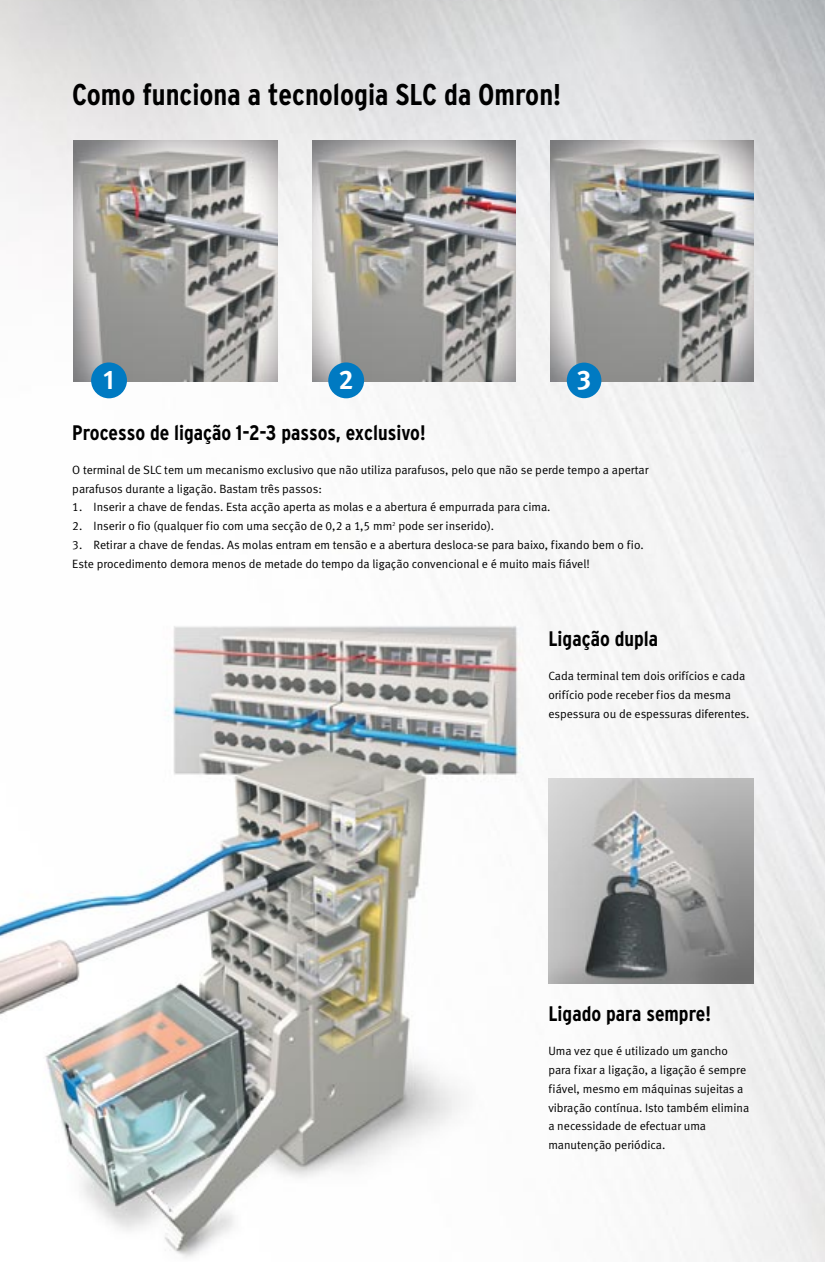
<style>
.page{position:relative;width:825px;height:1262px;background:#fff}
.page>*{position:absolute;margin:0;border:0;box-sizing:border-box;transform-origin:0 0}
.t1{font:700 condensed 30px "Interstate";color:#000}
.t2{font:27px "Meta Bold Expert";color:#fff}
.t3{font:700 condensed 21px "Interstate";color:#000}
.t4{font:12px/18.8px "Meta Normal LF";color:#000}
</style>
<div class="page">
<img style="left:0;top:0;width:824px;height:1262px">
<img style="left:74px;top:141px;width:203px;height:241px">
<img style="left:312px;top:141px;width:203px;height:241px">
<img style="left:550px;top:141px;width:204px;height:241px">
<div style="left:328px;top:362px;width:36px;height:36px;background:#007ac2;border-radius:50%"></div>
<div style="left:91px;top:362px;width:36px;height:36px;background:#007ac2;border-radius:50%"></div>
<div style="left:566px;top:362px;width:35px;height:36px;background:#007ac2;border-radius:50%"></div>
<img style="left:548px;top:778px;width:205px;height:205px">
<h1 class="t1" style="left:72px;top:83px;width:490px">Como funciona a tecnologia SLC da Omron!</h1>
<h2 class="t2" style="left:104px;top:364px;width:12px">1</h2>
<h2 class="t2" style="left:339px;top:364px;width:16px">2</h2>
<h2 class="t2" style="left:577px;top:364px;width:15px">3</h2>
<h3 class="t3" style="left:72px;top:424px;width:355px">Processo de ligação 1-2-3 passos, exclusivo!</h3>
<p class="t4" style="left:72px;top:461px;width:577px">O terminal de SLC tem um mecanismo exclusivo que não utiliza parafusos, pelo que não se perde tempo a apertar parafusos durante a ligação. Bastam três passos:</p>
<p class="t4" style="left:72px;top:499px;width:479px">1. Inserir a chave de fendas. Esta acção aperta as molas e a abertura é empurrada para cima.</p>
<p class="t4" style="left:72px;top:517px;width:423px">2. Inserir o fio (qualquer fio com uma secção de 0,2 a 1,5 mm<sup>2</sup> pode ser inserido).</p>
<p class="t4" style="left:72px;top:536px;width:573px">3. Retirar a chave de fendas. As molas entram em tensão e a abertura desloca-se para baixo, fixando bem o fio.<br>Este procedimento demora menos de metade do tempo da ligação convencional e é muito mais fiável!</p>
<h3 class="t3" style="left:548px;top:631px;width:111px">Ligação dupla</h3>
<p class="t4" style="left:548px;top:667px;width:202px">Cada terminal tem dois orifícios e cada orifício pode receber fios da mesma espessura ou de espessuras diferentes.</p>
<h3 class="t3" style="left:548px;top:1006px;width:164px">Ligado para sempre!</h3>
<p class="t4" style="left:548px;top:1042px;width:202px">Uma vez que é utilizado um gancho para fixar a ligação, a ligação é sempre fiável, mesmo em máquinas sujeitas a vibração contínua. Isto também elimina a necessidade de efectuar uma manutenção periódica.</p>
</div>
